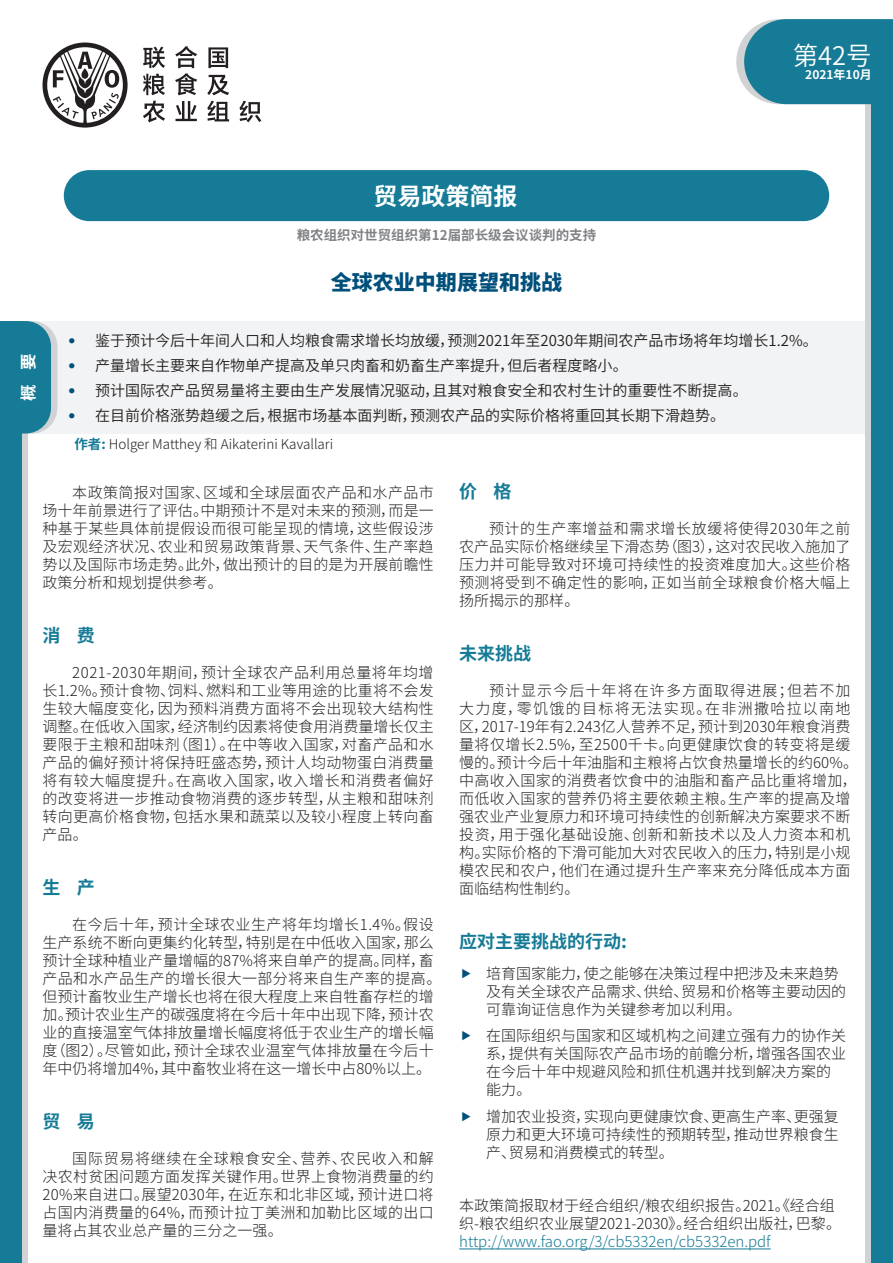
<style>
.page{position:relative;width:893px;height:1263px;background:#fff}
.page>*{position:absolute;margin:0;border:0;box-sizing:border-box;transform-origin:0 0}
.t1{font:25.5px "Source Han Sans CN";color:#fff}
.t2{font:700 24px "Source Han Sans CN";color:#fff}
.t3{font:800 21px "Source Han Sans CN";color:#01507b}
.t4{font:700 18px "Source Han Sans CN";color:#157b96}
.t5{font:700 16.5px "Source Han Sans CN";color:#fff}
.t6{font:300 15px/18px "Source Han Sans CN";letter-spacing:.005em;color:#231f20;text-align:justify}
.t7{font:300 15px/18px "Source Han Sans CN";letter-spacing:.025em;color:#231f20}
.t8{font:15px "Source Han Sans CN";color:#231f20}
.t9{font:300 15px "Source Han Sans CN";color:#157b96}
.t10{font:300 13.5px "Source Han Sans SC";color:#231f20}
.t11{font:700 13.5px "Source Han Sans CN";color:#808285}
.t12{font:700 12px "Source Han Sans CN";color:#fff}
.s1{font-family:"Frutiger LT Std";font-weight:300;color:#01507b}
.s2{font-family:"Source Han Sans CN";font-weight:700;color:#157b96}
</style>
<div class="page">
<div style="left:0;top:321px;width:872px;height:112px;background:#f2f3f4"></div>
<svg style="left:865px;top:104px;width:7px;height:1159px;background:#b6c5cb"></svg>
<div style="left:872px;top:87px;width:21px;height:1176px;background:#157b96"></div>
<svg style="left:21px;top:433px;width:7px;height:830px;background:#b6c5cb"></svg>
<div style="left:0;top:321px;width:21px;height:942px;background:#157b96"></div>
<svg style="left:21px;top:321px;width:36px;height:112px;background:#4291a6"></svg>
<svg style="left:736px;top:19px;width:157px;height:85px;background:#2c879f"></svg>
<hr style="left:459px;top:1248px;width:312px;height:1px;background:#157b96">
<div style="left:64px;top:170px;width:765px;height:51px;background:#157b96;border-radius:26px"></div>
<svg style="left:43px;top:43px;width:85px;height:85px"></svg>
<svg style="left:143px;top:47px;width:22px;height:21px"></svg>
<svg style="left:208px;top:47px;width:20px;height:21px"></svg>
<svg style="left:143px;top:74px;width:22px;height:21px"></svg>
<svg style="left:175px;top:46px;width:22px;height:49px"></svg>
<svg style="left:207px;top:75px;width:22px;height:20px"></svg>
<svg style="left:143px;top:101px;width:22px;height:21px"></svg>
<svg style="left:175px;top:101px;width:22px;height:20px"></svg>
<svg style="left:207px;top:101px;width:22px;height:20px"></svg>
<svg style="left:239px;top:101px;width:22px;height:21px"></svg>
<h1 class="t1" style="left:793px;top:41px;width:80px">第42号</h1>
<p class="t12" style="left:805px;top:68px;width:68px">2021年10月</p>
<p class="t5" style="left:19px;top:401px;width:49px;rotate:-90deg">概 要</p>
<h2 class="t2" style="left:374px;top:183px;width:146px">贸易政策简报</h2>
<p class="t11" style="left:297px;top:228px;width:301px">粮农组织对世贸组织第12届部长级会议谈判的支持</p>
<h3 class="t3" style="left:331px;top:271px;width:233px">全球农业中期展望和挑战</h3>
<p class="t8" style="left:68px;top:332px;width:751px"><span class="s1">•</span> 鉴于预计今后十年间人口和人均粮食需求增长均放缓，预测2021年至2030年期间农产品市场将年均增长1.2%。</p>
<p class="t8" style="left:68px;top:357px;width:561px"><span class="s1">•</span> 产量增长主要来自作物单产提高及单只肉畜和奶畜生产率提升，但后者程度略小。</p>
<p class="t8" style="left:68px;top:382px;width:681px"><span class="s1">•</span> 预计国际农产品贸易量将主要由生产发展情况驱动，且其对粮食安全和农村生计的重要性不断提高。</p>
<p class="t8" style="left:68px;top:407px;width:659px"><span class="s1">•</span> 在目前价格涨势趋缓之后，根据市场基本面判断，预测农产品的实际价格将重回其长期下滑趋势。</p>
<p class="t10" style="left:74px;top:436px;width:260px"><span class="s2">作者:</span> Holger Matthey 和 Aikaterini Kavallari</p>
<p class="t6" style="left:43px;top:484px;width:393px;text-indent:30px">本政策简报对国家、区域和全球层面农产品和水产品市场十年前景进行了评估。中期预计不是对未来的预测，而是一种基于某些具体前提假设而很可能呈现的情境，这些假设涉及宏观经济状况、农业和贸易政策背景、天气条件、生产率趋势以及国际市场走势。此外，做出预计的目的是为开展前瞻性政策分析和规划提供参考。</p>
<p class="t4" style="left:43px;top:625px;width:54px">消 费</p>
<p class="t6" style="left:43px;top:664px;width:393px;text-indent:30px">2021-2030年期间，预计全球农产品利用总量将年均增长1.2%。预计食物、饲料、燃料和工业等用途的比重将不会发生较大幅度变化，因为预料消费方面将不会出现较大结构性调整。在低收入国家，经济制约因素将使食用消费量增长仅主要限于主粮和甜味剂（图1）。在中等收入国家，对畜产品和水产品的偏好预计将保持旺盛态势，预计人均动物蛋白消费量将有较大幅度提升。在高收入国家，收入增长和消费者偏好的改变将进一步推动食物消费的逐步转型，从主粮和甜味剂转向更高价格食物，包括水果和蔬菜以及较小程度上转向畜产品。</p>
<p class="t4" style="left:43px;top:877px;width:54px">生 产</p>
<p class="t6" style="left:43px;top:916px;width:400px;text-align:left;text-indent:30px">在今后十年，预计全球农业生产将年均增长1.4%。假设生产系统不断向更集约化转型，特别是在中低收入国家，那么预计全球种植业产量增幅的87%将来自单产的提高。同样，畜产品和水产品生产的增长很大一部分将来自生产率的提高。但预计畜牧业生产增长也将在很大程度上来自牲畜存栏的增加。预计农业生产的碳强度将在今后十年中出现下降，预计农业的直接温室气体排放量增长幅度将低于农业生产的增长幅度（图2）。尽管如此，预计全球农业温室气体排放量在今后十年中仍将增加4%，其中畜牧业将在这一增长中占80%以上。</p>
<p class="t4" style="left:43px;top:1111px;width:54px">贸 易</p>
<p class="t6" style="left:43px;top:1150px;width:393px;text-indent:30px">国际贸易将继续在全球粮食安全、营养、农民收入和解决农村贫困问题方面发挥关键作用。世界上食物消费量的约20%来自进口。展望2030年，在近东和北非区域，预计进口将占国内消费量的64%，而预计拉丁美洲和加勒比区域的出口量将占其农业总产量的三分之一强。</p>
<p class="t4" style="left:459px;top:481px;width:54px">价 格</p>
<p class="t6" style="left:459px;top:520px;width:393px;text-indent:30px">预计的生产率增益和需求增长放缓将使得2030年之前农产品实际价格继续呈下滑态势（图3），这对农民收入施加了压力并可能导致对环境可持续性的投资难度加大。这些价格预测将受到不确定性的影响，正如当前全球粮食价格大幅上扬所揭示的那样。</p>
<p class="t4" style="left:459px;top:643px;width:73px">未来挑战</p>
<p class="t7" style="left:459px;top:682px;width:400px;text-indent:30px">预计显示今后十年将在许多方面取得进展；但若不加大力度，零饥饿的目标将无法实现。在非洲撒哈拉以南地区，2017-19年有2.243亿人营养不足，预计到2030年粮食消费量将仅增长2.5%，至2500千卡。向更健康饮食的转变将是缓慢的。预计今后十年油脂和主粮将占饮食热量增长的约60%。中高收入国家的消费者饮食中的油脂和畜产品比重将增加，而低收入国家的营养仍将主要依赖主粮。生产率的提高及增强农业产业复原力和环境可持续性的创新解决方案要求不断投资，用于强化基础设施、创新和新技术以及人力资本和机构。实际价格的下滑可能加大对农民收入的压力，特别是小规模农民和农户，他们在通过提升生产率来充分降低成本方面面临结构性制约。</p>
<p class="t4" style="left:459px;top:931px;width:169px">应对主要挑战的行动:</p>
<p class="t6" style="left:486px;top:964px;width:361px;text-align:left">培育国家能力，使之能够在决策过程中把涉及未来趋势及有关全球农产品需求、供给、贸易和价格等主要动因的可靠询证信息作为关键参考加以利用。</p>
<p class="t6" style="left:486px;top:1027px;width:361px;text-align:left">在国际组织与国家和区域机构之间建立强有力的协作关系，提供有关国际农产品市场的前瞻分析，增强各国农业在今后十年中规避风险和抓住机遇并找到解决方案的能力。</p>
<p class="t6" style="left:486px;top:1107px;width:354px">增加农业投资，实现向更健康饮食、更高生产率、更强复原力和更大环境可持续性的预期转型，推动世界粮食生产、贸易和消费模式的转型。</p>
<p class="t6" style="left:459px;top:1196px;width:383px">本政策简报取材于经合组织/粮农组织报告。2021。《经合组织-粮农组织农业展望2021-2030》。经合组织出版社，巴黎。</p>
<p class="t9" style="left:459px;top:1233px;width:313px">http://www.fao.org/3/cb5332en/cb5332en.pdf</p>
</div>
